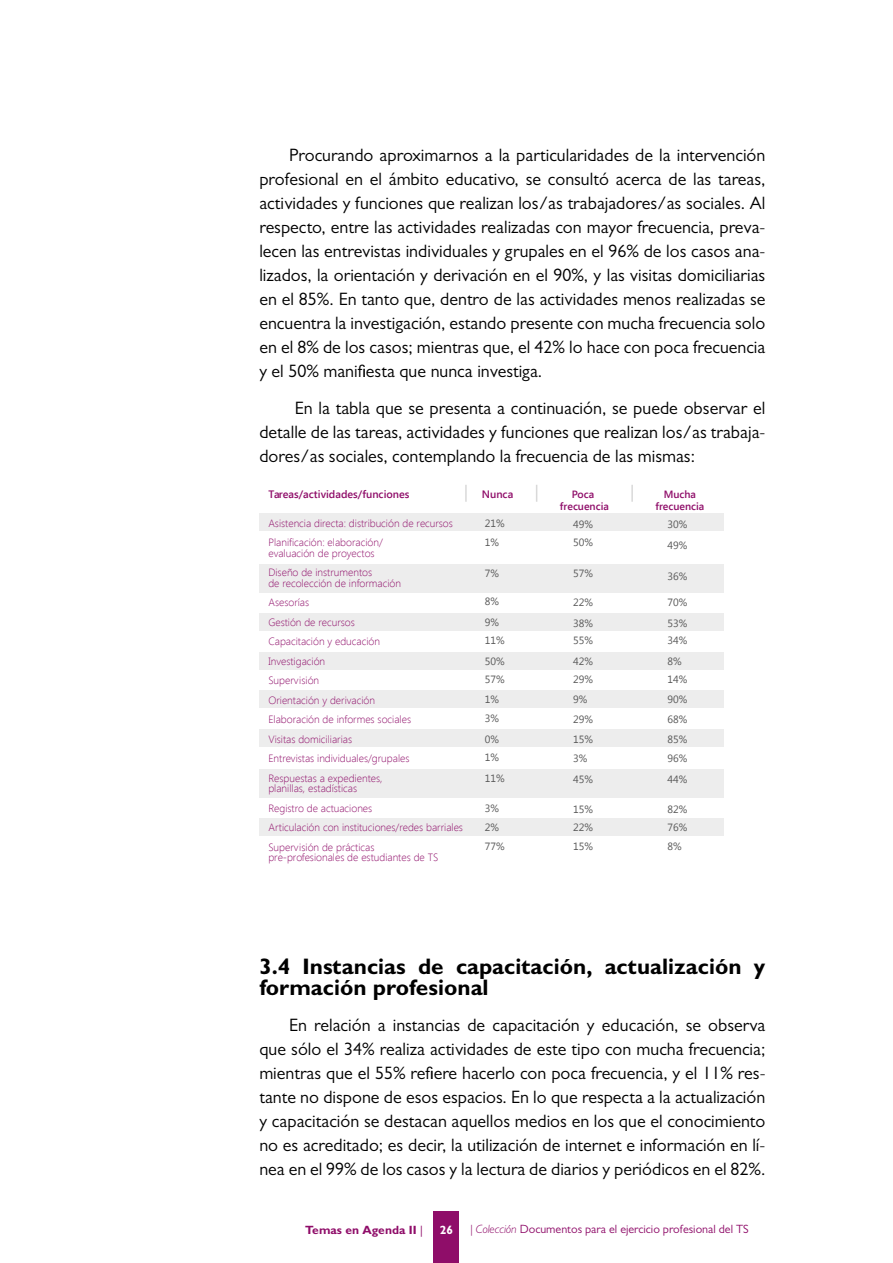
<style>
.page{position:relative;width:893px;height:1263px;background:#fff}
.page>*{position:absolute;margin:0;border:0;box-sizing:border-box;transform-origin:0 0}
.t1{font:700 22.5px/21px "Gill Sans MT Pro";color:#000}
.t2{font:18px/24px "Gill Sans MT Pro";color:#000;text-align:justify}
.t3{font:12px "Gill Sans MT Pro";color:#8f0d69}
.t4{font:700 12px "Gill Sans MT Pro";color:#8f0d69}
.t5{font:700 12px "Gill Sans MT Pro";color:#fff}
.t6{font:600 10.8px "Segoe UI";color:#8f0d69}
.t7{font:300 10.5px/19.5px "Segoe UI";color:#8f0d69}
.t8{font:10.5px "Segoe UI";color:#575757}
.t9{font:600 10.5px/12.6px "Segoe UI";color:#8f0d69;text-align:center}
.s1{font-weight:400}
.s2{font-weight:300;font-style:italic}
</style>
<div class="page">
<div style="left:434px;top:1212px;width:25px;height:51px;background:#8f0d69"></div>
<div style="left:259px;top:514px;width:465px;height:17px;background:#ededed"></div>
<div style="left:259px;top:613px;width:465px;height:17px;background:#ededed"></div>
<div style="left:259px;top:652px;width:465px;height:17px;background:#ededed"></div>
<div style="left:259px;top:691px;width:465px;height:17px;background:#ededed"></div>
<div style="left:259px;top:729px;width:465px;height:18px;background:#ededed"></div>
<div style="left:259px;top:818px;width:465px;height:18px;background:#ededed"></div>
<div style="left:259px;top:564px;width:465px;height:28px;background:#ededed"></div>
<div style="left:259px;top:769px;width:465px;height:29px;background:#ededed"></div>
<svg style="left:465px;top:485px;width:2px;height:17px"></svg>
<svg style="left:536px;top:485px;width:1px;height:17px"></svg>
<svg style="left:631px;top:485px;width:2px;height:17px"></svg>
<p class="t2" style="left:259px;top:143px;width:508px;text-indent:30px">Procurando aproximarnos a la particularidades de la intervención profesional en el ámbito educativo, se consultó acerca de las tareas, actividades y funciones que realizan los/as trabajadores/as sociales. Al respecto, entre las actividades realizadas con mayor frecuencia, preva&shy;lecen las entrevistas individuales y grupales en el 96% de los casos ana&shy;lizados, la orientación y derivación en el 90%, y las visitas domiciliarias en el 85%. En tanto que, dentro de las actividades menos realizadas se encuentra la investigación, estando presente con mucha frecuencia solo en el 8% de los casos; mientras que, el 42% lo hace con poca frecuencia y el 50% manifiesta que nunca investiga.</p>
<p class="t2" style="left:259px;top:396px;width:507px;text-indent:36px">En la tabla que se presenta a continuación, se puede observar el detalle de las tareas, actividades y funciones que realizan los/as trabaja&shy;dores/as sociales, contemplando la frecuencia de las mismas:</p>
<p class="t6" style="left:268px;top:486px;width:143px">Tareas/actividades/funciones</p>
<p class="t6" style="left:482px;top:486px;width:33px">Nunca</p>
<p class="t9" style="left:560px;top:487px;width:50px">Poca frecuencia</p>
<p class="t9" style="left:655px;top:487px;width:50px">Mucha frecuencia</p>
<p class="t7" style="left:268px;top:513px;width:186px">Asistencia directa: distribución de recursos<br>Planificación: elaboración/</p>
<p class="t7" style="left:268px;top:543px;width:108px">evaluación de proyectos<br>Diseño de instrumentos</p>
<p class="t7" style="left:268px;top:573px;width:144px">de recolección de información<br>Asesorías<br>Gestión de recursos<br>Capacitación y educación<br>Investigación<br>Supervisión<br>Orientación y derivación<br>Elaboración de informes sociales<br>Visitas domiciliarias<br>Entrevistas individuales/grupales<br>Respuestas a expedientes,</p>
<p class="t7" style="left:268px;top:778px;width:196px">planillas, estadísticas<br>Registro de actuaciones<br>Articulación con instituciones/redes barriales<br>Supervisión de prácticas</p>
<p class="t7" style="left:268px;top:847px;width:171px">pre-profesionales de estudiantes de TS</p>
<p class="t8" style="left:485px;top:516px;width:21px">21%</p>
<p class="t8" style="left:573px;top:517px;width:21px">49%</p>
<p class="t8" style="left:668px;top:517px;width:21px">30%</p>
<p class="t8" style="left:485px;top:535px;width:16px">1%</p>
<p class="t8" style="left:573px;top:535px;width:21px">50%</p>
<p class="t8" style="left:668px;top:538px;width:21px">49%</p>
<p class="t8" style="left:485px;top:565px;width:16px">7%</p>
<p class="t8" style="left:573px;top:566px;width:21px">57%</p>
<p class="t8" style="left:668px;top:569px;width:21px">36%</p>
<p class="t8" style="left:485px;top:594px;width:16px">8%</p>
<p class="t8" style="left:573px;top:595px;width:21px">22%</p>
<p class="t8" style="left:668px;top:595px;width:21px">70%</p>
<p class="t8" style="left:485px;top:615px;width:16px">9%</p>
<p class="t8" style="left:573px;top:616px;width:21px">38%</p>
<p class="t8" style="left:668px;top:616px;width:21px">53%</p>
<p class="t8" style="left:485px;top:633px;width:21px">11%</p>
<p class="t8" style="left:573px;top:633px;width:21px">55%</p>
<p class="t8" style="left:668px;top:633px;width:21px">34%</p>
<p class="t8" style="left:485px;top:653px;width:21px">50%</p>
<p class="t8" style="left:573px;top:654px;width:21px">42%</p>
<p class="t8" style="left:668px;top:654px;width:16px">8%</p>
<p class="t8" style="left:485px;top:672px;width:21px">57%</p>
<p class="t8" style="left:573px;top:672px;width:21px">29%</p>
<p class="t8" style="left:668px;top:672px;width:21px">14%</p>
<p class="t8" style="left:485px;top:691px;width:16px">1%</p>
<p class="t8" style="left:573px;top:692px;width:16px">9%</p>
<p class="t8" style="left:668px;top:692px;width:21px">90%</p>
<p class="t8" style="left:485px;top:711px;width:16px">3%</p>
<p class="t8" style="left:573px;top:712px;width:21px">29%</p>
<p class="t8" style="left:668px;top:712px;width:21px">68%</p>
<p class="t8" style="left:485px;top:731px;width:16px">0%</p>
<p class="t8" style="left:573px;top:732px;width:21px">15%</p>
<p class="t8" style="left:668px;top:732px;width:21px">85%</p>
<p class="t8" style="left:485px;top:750px;width:16px">1%</p>
<p class="t8" style="left:573px;top:751px;width:16px">3%</p>
<p class="t8" style="left:668px;top:751px;width:21px">96%</p>
<p class="t8" style="left:485px;top:771px;width:21px">11%</p>
<p class="t8" style="left:573px;top:772px;width:21px">45%</p>
<p class="t8" style="left:668px;top:772px;width:21px">44%</p>
<p class="t8" style="left:485px;top:801px;width:16px">3%</p>
<p class="t8" style="left:573px;top:802px;width:21px">15%</p>
<p class="t8" style="left:668px;top:802px;width:21px">82%</p>
<p class="t8" style="left:485px;top:820px;width:16px">2%</p>
<p class="t8" style="left:573px;top:820px;width:21px">22%</p>
<p class="t8" style="left:668px;top:820px;width:21px">76%</p>
<p class="t8" style="left:485px;top:839px;width:21px">77%</p>
<p class="t8" style="left:573px;top:839px;width:21px">15%</p>
<p class="t8" style="left:668px;top:839px;width:16px">8%</p>
<p class="t1" style="left:259px;top:955px;width:507px">3.4 Instancias de capacitación, actualización y formación profesional</p>
<p class="t2" style="left:259px;top:1013px;width:508px;text-indent:30px">En relación a instancias de capacitación y educación, se observa que sólo el 34% realiza actividades de este tipo con mucha frecuencia; mientras que el 55% refiere hacerlo con poca frecuencia, y el 11% res&shy;tante no dispone de esos espacios. En lo que respecta a la actualización y capacitación se destacan aquellos medios en los que el conocimiento no es acreditado; es decir, la utilización de internet e información en lí&shy;nea en el 99% de los casos y la lectura de diarios y periódicos en el 82%.</p>
<p class="t4" style="left:305px;top:1222px;width:119px">Temas en Agenda II <span class="s1">|</span></p>
<p class="t5" style="left:440px;top:1222px;width:15px">26</p>
<p class="t3" style="left:470px;top:1222px;width:280px"><span class="s2">| Colección</span> Documentos para el ejercicio profesional del TS</p>
</div>
